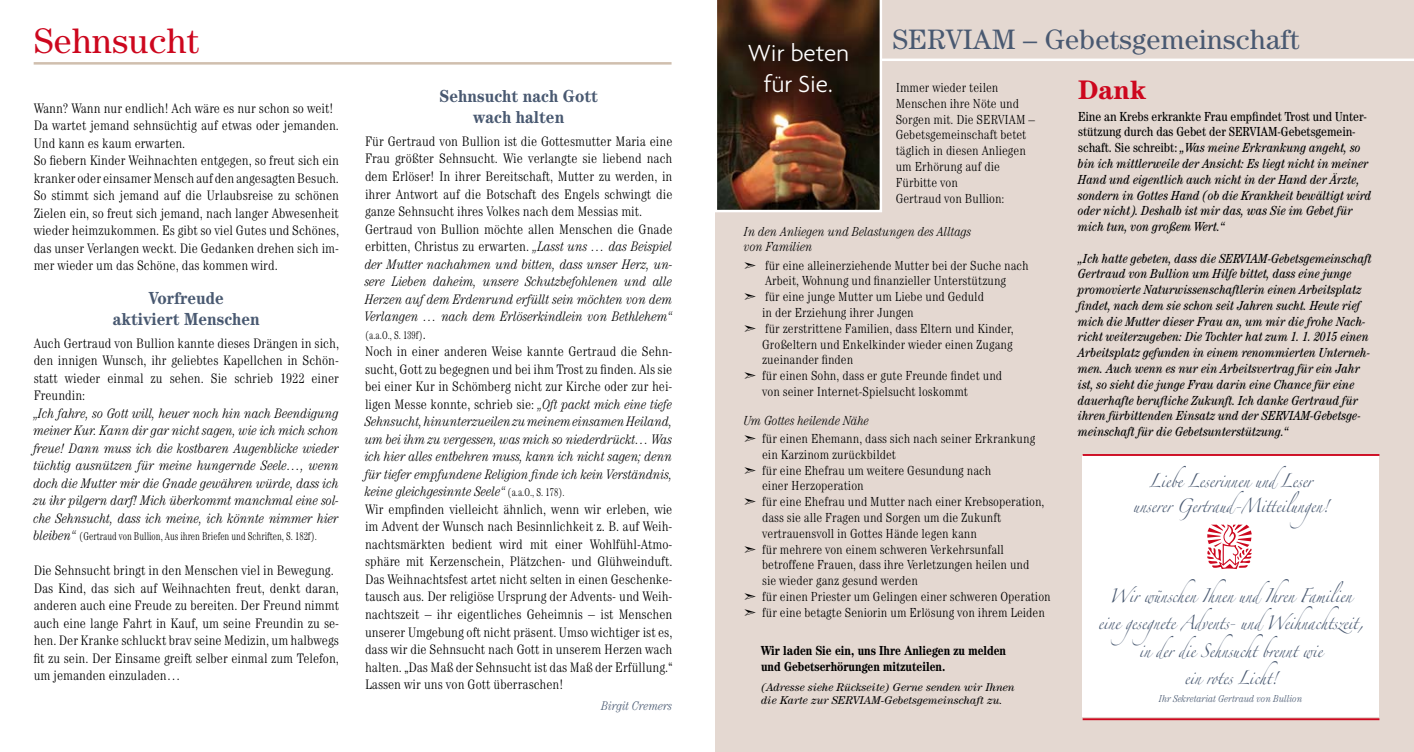
<style>
.page{position:relative;width:1414px;height:752px;background:#fff}
.page>*{position:absolute;margin:0;border:0;box-sizing:border-box;transform-origin:0 0}
.t1{font:35.62px "Century";letter-spacing:.01em;color:#cd071e}
.t2{font:28.12px "Century";letter-spacing:.01em;color:#495971}
.t3{font:700 26.88px "Century";color:#cd071e}
.t4{font:300 25.12px/30.2px "Agenda";color:#fff;text-align:center}
.t5{font:700 17.5px/21px "Century";color:#495971;text-align:center;scale:.9 1}
.t6{font:300 condensed 13.75px/17.5px "Century";color:#000}
.t7{font:italic 300 condensed 13.75px/17.5px "Century";color:#000;text-align:justify}
.t8{font:300 condensed 13.12px/15.8px "Century";color:#000}
.t9{font:italic condensed 13.12px/15.8px "Century";color:#000}
.t10{font:700 condensed 13.12px/15.8px "Century";color:#000}
.t11{font:italic 300 condensed 13.12px/15.8px "Century";color:#000}
.t12{font:12.5px/25px "Zapfino";color:#495971;text-align:center;scale:.83 1}
.t13{font:italic 300 condensed 12.5px "Century";color:#495971}
.t14{font:italic 11.25px/13.5px "Century";color:#000}
.t15{font:300 condensed 11.25px "Century";color:#000;scale:.85 1}
.t16{font:italic 300 condensed 10px "Century";color:#495971}
.s1{font-style:italic;font-size:13.75px}
.s2{font-style:italic}
.s3{font-size:13.75px}
.s4{font-size:11.25px}
.s5{font-style:normal}
</style>
<div class="page">
<div style="left:716px;top:0;width:698px;height:751px;background:#e4d8d1"></div>
<div style="left:1082px;top:455px;width:297px;height:262px;background:#fff"></div>
<hr style="left:34px;top:62px;width:637px;height:3px;background:#d0bfae">
<hr style="left:860px;top:58px;width:554px;height:3px;background:#fff">
<img style="left:716px;top:0;width:166px;height:212px">
<hr style="left:1082px;top:454px;width:297px;height:1px;background:#cd071e">
<hr style="left:1082px;top:718px;width:297px;height:1px;background:#cd071e">
<svg style="left:1207px;top:524px;width:45px;height:45px"></svg>
<h1 class="t1" style="left:34px;top:20px;width:167px">Sehnsucht</h1>
<p class="t6" style="left:34px;top:99px;width:307px">Wann? Wann nur endlich! Ach wäre es nur schon so weit!<br>Da wartet jemand sehnsüchtig auf etwas oder jemanden.<br>Und kann es kaum erwarten.<br>So fiebern Kinder Weihnachten entgegen, so freut sich ein kranker oder einsamer Mensch auf den angesagten Besuch.<br>So stimmt sich jemand auf die Urlaubsreise zu schönen Zielen ein, so freut sich jemand, nach langer Abwesenheit wieder heimzukommen. Es gibt so viel Gutes und Schönes, das unser Verlangen weckt. Die Gedanken drehen sich im&shy;mer wieder um das Schöne, das kommen wird.</p>
<p class="t5" style="left:113px;top:287px;width:165px">Vorfreude<br>aktiviert Menschen</p>
<p class="t6" style="left:34px;top:334px;width:307px;text-align:justify">Auch Gertraud von Bullion kannte dieses Drängen in sich, den innigen Wunsch, ihr geliebtes Kapellchen in Schön&shy;statt wieder einmal zu sehen. Sie schrieb 1922 einer Freundin:</p>
<p class="t7" style="left:34px;top:404px;width:307px">„Ich fahre, so Gott will, heuer noch hin nach Beendigung meiner Kur. Kann dir gar nicht sagen, wie ich mich schon freue! Dann muss ich die kostbaren Augenblicke wieder tüchtig ausnützen für meine hungernde Seele…, wenn doch die Mutter mir die Gnade gewähren würde, dass ich zu ihr pilgern darf! Mich überkommt manchmal eine sol&shy;che Sehnsucht, dass ich meine, ich könnte nimmer hier</p>
<p class="t15" style="left:34px;top:529px;width:335px"><span class="s1">bleiben“</span> (Gertraud von Bullion, Aus ihren Briefen und Schriften, S. 182f).</p>
<p class="t6" style="left:34px;top:561px;width:307px">Die Sehnsucht bringt in den Menschen viel in Bewegung.<br>Das Kind, das sich auf Weihnachten freut, denkt daran, anderen auch eine Freude zu bereiten. Der Freund nimmt auch eine lange Fahrt in Kauf, um seine Freundin zu se&shy;hen. Der Kranke schluckt brav seine Medizin, um halbwegs fit zu sein. Der Einsame greift selber einmal zum Telefon, um jemanden einzuladen…</p>
<p class="t5" style="left:439px;top:86px;width:178px">Sehnsucht nach Gott wach halten</p>
<p class="t6" style="left:365px;top:132px;width:309px">Für Gertraud von Bullion ist die Gottesmutter Maria eine Frau größter Sehnsucht. Wie verlangte sie liebend nach dem Erlöser! In ihrer Bereitschaft, Mutter zu werden, in ihrer Antwort auf die Botschaft des Engels schwingt die ganze Sehnsucht ihres Volkes nach dem Messias mit.<br>Gertraud von Bullion möchte allen Menschen die Gnade erbitten, Christus zu erwarten. <span class="s2">„Lasst uns … das Beispiel der Mutter nachahmen und bitten, dass unser Herz, un&shy;sere Lieben daheim, unsere Schutzbefohlenen und alle Herzen auf dem Erdenrund erfüllt sein möchten von dem Verlangen … nach dem Erlöserkindlein von Bethlehem“</span></p>
<p class="t15" style="left:365px;top:328px;width:73px">(a.a.O., S. 139f)<span class="s3">.</span></p>
<p class="t6" style="left:365px;top:342px;width:309px">Noch in einer anderen Weise kannte Gertraud die Sehn&shy;sucht, Gott zu begegnen und bei ihm Trost zu finden. Als sie bei einer Kur in Schömberg nicht zur Kirche oder zur hei&shy;ligen Messe konnte, schrieb sie: <span class="s2">„Oft packt mich eine tiefe Sehnsucht, hinunterzueilen zu meinem einsamen Heiland, um bei ihm zu vergessen, was mich so niederdrückt… Was ich hier alles entbehren muss, kann ich nicht sagen; denn für tiefer empfundene Religion finde ich kein Verständnis, keine gleichgesinnte Seele“</span> <span class="s4">(a.a.O., S. 178).<br></span>Wir empfinden vielleicht ähnlich, wenn wir erleben, wie im Advent der Wunsch nach Besinnlichkeit z. B. auf Weih&shy;nachtsmärkten bedient wird mit einer Wohlfühl-Atmo&shy;sphäre mit Kerzenschein, Plätzchen- und Glühweinduft.<br>Das Weihnachtsfest artet nicht selten in einen Geschenke&shy;tausch aus. Der religiöse Ursprung der Advents- und Weih&shy;nachtszeit – ihr eigentliches Geheimnis – ist Menschen unserer Umgebung oft nicht präsent. Umso wichtiger ist es, dass wir die Sehnsucht nach Gott in unserem Herzen wach halten. „Das Maß der Sehnsucht ist das Maß der Erfüllung.“ Lassen wir uns von Gott überraschen!</p>
<p class="t13" style="left:601px;top:698px;width:72px">Birgit Cremers</p>
<h2 class="t2" style="left:892px;top:23px;width:409px">SERVIAM – Gebetsgemeinschaft</h2>
<h3 class="t4" style="left:748px;top:38px;width:103px">Wir beten für Sie.</h3>
<p class="t8" style="left:896px;top:80px;width:141px">Immer wieder teilen<br>Menschen ihre Nöte und<br>Sorgen mit. Die SERVIAM –<br>Gebetsgemeinschaft betet täglich in diesen Anliegen um Erhörung auf die<br>Fürbitte von<br>Gertraud von Bullion:</p>
<h3 class="t3" style="left:1078px;top:73px;width:70px">Dank</h3>
<p class="t9" style="left:1078px;top:108px;width:295px"><span class="s5">Eine an Krebs erkrankte Frau empfindet Trost und Unter&shy;stützung durch das Gebet der SERVIAM-Gebetsgemein&shy;schaft. Sie schreibt:</span> „Was meine Erkrankung angeht, so bin ich mittlerweile der Ansicht: Es liegt nicht in meiner Hand und eigentlich auch nicht in der Hand der Ärzte, sondern in Gottes Hand (ob die Krankheit bewältigt wird oder nicht). Deshalb ist mir das, was Sie im Gebet für mich tun, von großem Wert.“</p>
<p class="t9" style="left:1078px;top:250px;width:295px">„Ich hatte gebeten, dass die SERVIAM-Gebetsgemeinschaft Gertraud von Bullion um Hilfe bittet, dass eine junge promovierte Naturwissenschaftlerin einen Arbeitsplatz findet, nach dem sie schon seit Jahren sucht. Heute rief mich die Mutter dieser Frau an, um mir die frohe Nach&shy;richt weiterzugeben: Die Tochter hat zum 1. 1. 2015 einen Arbeitsplatz gefunden in einem renommierten Unterneh&shy;men. Auch wenn es nur ein Arbeitsvertrag für ein Jahr ist, so sieht die junge Frau darin eine Chance für eine dauerhafte berufliche Zukunft. Ich danke Gertraud für ihren fürbittenden Einsatz und der SERVIAM-Gebetsge&shy;meinschaft für die Gebetsunterstützung.“</p>
<p class="t11" style="left:744px;top:223px;width:229px">In den Anliegen und Belastungen des Alltags von Familien</p>
<p class="t8" style="left:744px;top:257px;width:286px">➣ für eine alleinerziehende Mutter bei der Suche nach</p>
<p class="t8" style="left:765px;top:273px;width:243px">Arbeit, Wohnung und finanzieller Unterstützung</p>
<p class="t8" style="left:744px;top:288px;width:241px">➣ für eine junge Mutter um Liebe und Geduld</p>
<p class="t8" style="left:762px;top:304px;width:153px">in der Erziehung ihrer Jungen</p>
<p class="t8" style="left:744px;top:320px;width:271px">➣ für zerstrittene Familien, dass Eltern und Kinder,</p>
<p class="t8" style="left:762px;top:336px;width:252px">Großeltern und Enkelkinder wieder einen Zugang</p>
<p class="t8" style="left:762px;top:351px;width:93px">zueinander finden</p>
<p class="t8" style="left:744px;top:367px;width:259px">➣ für einen Sohn, dass er gute Freunde findet und</p>
<p class="t8" style="left:762px;top:383px;width:207px">von seiner Internet-Spielsucht loskommt</p>
<p class="t8" style="left:744px;top:411px;width:293px;line-height:18.2px"><span class="s2">Um Gottes heilende Nähe<br></span>➣ für einen Ehemann, dass sich nach seiner Erkrankung</p>
<p class="t8" style="left:762px;top:446px;width:135px">ein Karzinom zurückbildet</p>
<p class="t8" style="left:744px;top:462px;width:249px">➣ für eine Ehefrau um weitere Gesundung nach</p>
<p class="t8" style="left:762px;top:477px;width:103px">einer Herzoperation</p>
<p class="t8" style="left:744px;top:493px;width:302px">➣ für eine Ehefrau und Mutter nach einer Krebsoperation,</p>
<p class="t8" style="left:762px;top:509px;width:241px">dass sie alle Fragen und Sorgen um die Zukunft</p>
<p class="t8" style="left:762px;top:525px;width:216px">vertrauensvoll in Gottes Hände legen kann</p>
<p class="t8" style="left:744px;top:540px;width:261px">➣ für mehrere von einem schweren Verkehrsunfall</p>
<p class="t8" style="left:762px;top:556px;width:269px">betroffene Frauen, dass ihre Verletzungen heilen und</p>
<p class="t8" style="left:762px;top:572px;width:157px">sie wieder ganz gesund werden</p>
<p class="t8" style="left:744px;top:588px;width:308px">➣ für einen Priester um Gelingen einer schweren Operation</p>
<p class="t8" style="left:744px;top:603px;width:302px">➣ für eine betagte Seniorin um Erlösung von ihrem Leiden</p>
<p class="t12" style="left:1133px;top:469px;width:237px">Liebe Leserinnen undLeser unserer Gertraud-Mitteilungen!</p>
<p class="t12" style="left:1109px;top:584px;width:293px">Wir wünschen Ihnen undIhren Familien</p>
<p class="t12" style="left:1098px;top:612px;width:321px">eine gesegnete Advents- undWeihnachtszeit,</p>
<p class="t12" style="left:1139px;top:639px;width:222px">in der die Sehnsucht brennt wie</p>
<p class="t12" style="left:1184px;top:667px;width:114px">ein rotes Licht!</p>
<p class="t16" style="left:1159px;top:692px;width:145px">Ihr Sekretariat Gertraud von Bullion</p>
<p class="t10" style="left:761px;top:642px;width:247px">Wir laden Sie ein, uns Ihre Anliegen zu melden und Gebetserhörungen mitzuteilen.</p>
<p class="t14" style="left:761px;top:679px;width:255px">(Adresse siehe Rückseite) Gerne senden wir Ihnen die Karte zur SERVIAM-Gebetsgemeinschaft zu.</p>
</div>
